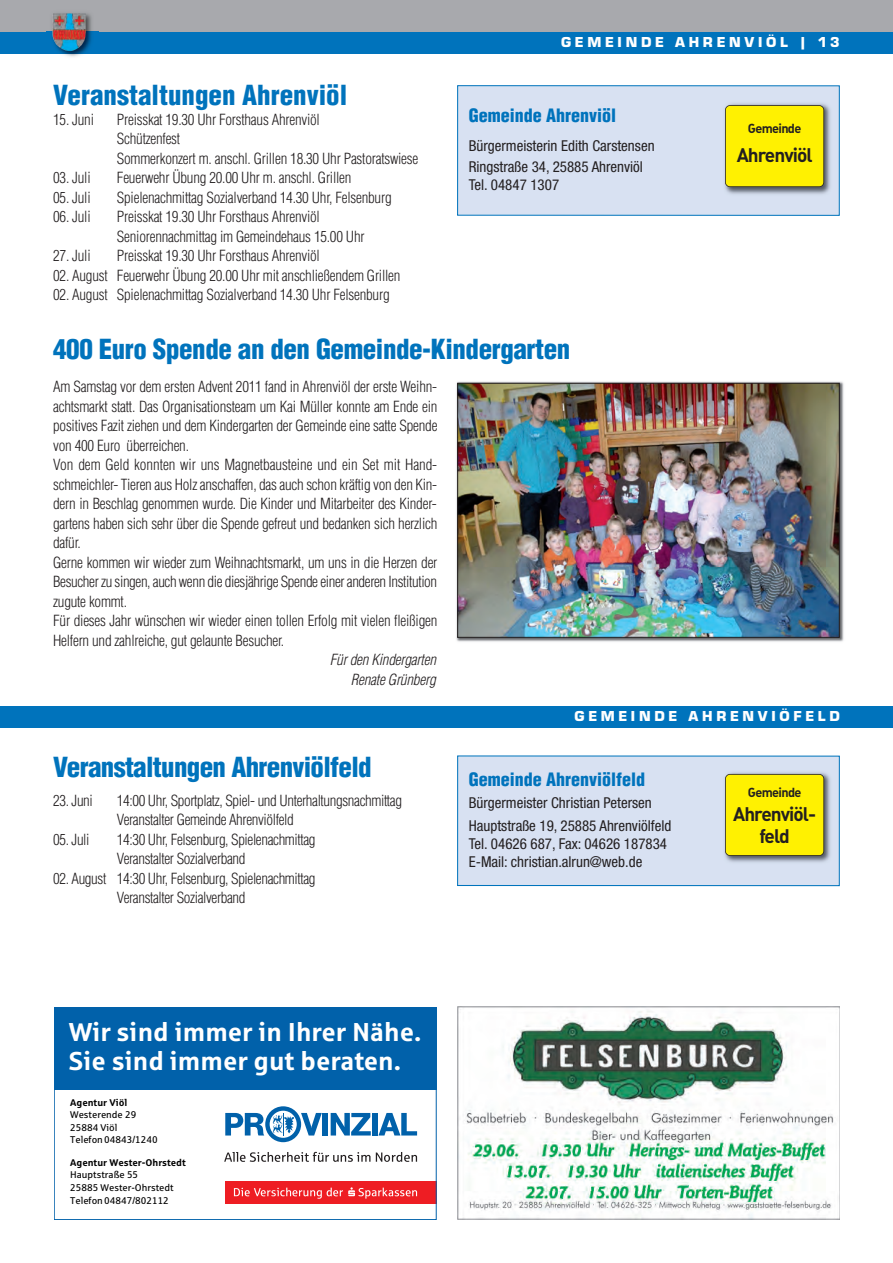
<style>
.page{position:relative;width:893px;height:1263px;background:#fff}
.page>*{position:absolute;margin:0;border:0;box-sizing:border-box;transform-origin:0 0}
.t1{font:900 condensed 27px "Helvetica";letter-spacing:-.015em;color:#0073bc}
.t2{font:700 25.8px/28.5px "Sparkasse Rg";color:#fff}
.t3{font:19.5px/22.5px "DIN Bold Alternate";letter-spacing:-.05em;color:#231f20;text-align:center}
.t4{font:900 condensed 18px "Helvetica";color:#0073bc}
.t5{font:300 condensed 15px/19.5px "Helvetica";letter-spacing:-.015em;color:#231f20}
.t6{font:condensed 15px/21px "Helvetica Neue";color:#231f20}
.t7{font:15px "Eurostile T Blac";letter-spacing:.25em;color:#fff}
.t8{font:italic 300 condensed 15px/19.5px "Helvetica";letter-spacing:-.015em;color:#231f20;text-align:right}
.t9{font:12.9px "DIN Bold Alternate";letter-spacing:-.05em;color:#231f20}
.t10{font:9.75px/12.6px "Sparkasse Rg";color:#000}
.t11{font:700 9.75px "Sparkasse Rg";color:#000}
</style>
<div class="page">
<div style="left:0;top:0;width:893px;height:43px;background:#a8a9ad"></div>
<div style="left:458px;top:86px;width:381px;height:129px;background:#d8e1f2"></div>
<div style="left:457px;top:85px;width:383px;height:131px;border:1px solid #0073bc"></div>
<img style="left:725px;top:103px;width:105px;height:91px">
<div style="left:725px;top:106px;width:99px;height:81px;background:#fff101;border-radius:5px"></div>
<div style="left:725px;top:105px;width:99px;height:82px;border:2px solid #231f20;border-radius:5px"></div>
<img style="left:456px;top:381px;width:388px;height:261px">
<img style="left:459px;top:385px;width:379px;height:251px">
<div style="left:457px;top:383px;width:383px;height:255px;border:1px solid #231f20"></div>
<div style="left:0;top:32px;width:893px;height:21px;background:#0073bc"></div>
<div style="left:0;top:706px;width:893px;height:21px;background:#0073bc"></div>
<div style="left:458px;top:756px;width:381px;height:129px;background:#d8e1f2"></div>
<div style="left:457px;top:755px;width:383px;height:131px;border:1px solid #0073bc"></div>
<img style="left:725px;top:772px;width:105px;height:91px">
<div style="left:725px;top:774px;width:99px;height:81px;background:#fff101;border-radius:5px"></div>
<div style="left:725px;top:774px;width:99px;height:82px;border:2px solid #231f20;border-radius:5px"></div>
<img style="left:457px;top:1007px;width:383px;height:213px">
<div style="left:55px;top:1007px;width:382px;height:82px;background:#0161aa"></div>
<div style="left:372px;top:1113px;width:6px;height:22px;background:#0161aa"></div>
<div style="left:323px;top:1113px;width:5px;height:22px;background:#0161aa"></div>
<svg style="left:331px;top:1113px;width:40px;height:22px"></svg>
<svg style="left:378px;top:1113px;width:39px;height:22px"></svg>
<svg style="left:225px;top:1106px;width:97px;height:36px"></svg>
<svg style="left:224px;top:1152px;width:146px;height:10px"></svg>
<svg style="left:376px;top:1152px;width:41px;height:10px"></svg>
<div style="left:225px;top:1181px;width:212px;height:23px;background:#ee1d23"></div>
<svg style="left:234px;top:1187px;width:183px;height:12px"></svg>
<div style="left:55px;top:1007px;width:382px;height:212px;border:1px solid #0161aa"></div>
<img style="left:46px;top:13px;width:53px;height:44px">
<img style="left:52px;top:13px;width:34px;height:38px">
<h1 class="t1" style="left:53px;top:80px;width:296px">Veranstaltungen Ahrenviöl</h1>
<p class="t5" style="left:53px;top:110px;width:42px">15. Juni</p>
<p class="t5" style="left:117px;top:110px;width:303px">Preisskat 19.30 Uhr Forsthaus Ahrenviöl<br>Schützenfest<br>Sommerkonzert m. anschl. Grillen 18.30 Uhr Pastoratswiese</p>
<p class="t5" style="left:53px;top:168px;width:39px">03. Juli</p>
<p class="t5" style="left:117px;top:168px;width:236px">Feuerwehr Übung 20.00 Uhr m. anschl. Grillen</p>
<p class="t5" style="left:53px;top:188px;width:39px">05. Juli</p>
<p class="t5" style="left:117px;top:188px;width:276px">Spielenachmittag Sozialverband 14.30 Uhr, Felsenburg</p>
<p class="t5" style="left:53px;top:207px;width:39px">06. Juli</p>
<p class="t5" style="left:117px;top:207px;width:249px">Preisskat 19.30 Uhr Forsthaus Ahrenviöl<br>Seniorennachmittag im Gemeindehaus 15.00 Uhr</p>
<p class="t5" style="left:53px;top:246px;width:39px">27. Juli</p>
<p class="t5" style="left:117px;top:246px;width:204px">Preisskat 19.30 Uhr Forsthaus Ahrenviöl</p>
<p class="t5" style="left:53px;top:266px;width:349px">02. August Feuerwehr Übung 20.00 Uhr mit anschließendem Grillen</p>
<p class="t5" style="left:53px;top:285px;width:338px">02. August Spielenachmittag Sozialverband 14.30 Uhr Felsenburg</p>
<p class="t7" style="left:561px;top:33px;width:280px">GEMEINDE AHRENVIÖL | 13</p>
<p class="t4" style="left:469px;top:105px;width:149px">Gemeinde Ahrenviöl</p>
<p class="t6" style="left:469px;top:136px;width:187px">Bürgermeisterin Edith Carstensen<br>Ringstraße 34, 25885 Ahrenviöl</p>
<p class="t6" style="left:469px;top:175px;width:92px">Tel. 04847 1307</p>
<p class="t9" style="left:748px;top:121px;width:55px">Gemeinde</p>
<h3 class="t3" style="left:737px;top:144px;width:77px">Ahrenviöl</h3>
<h1 class="t1" style="left:53px;top:334px;width:519px">400 Euro Spende an den Gemeinde-Kindergarten</h1>
<p class="t5" style="left:53px;top:377px;width:386px">Am Samstag vor dem ersten Advent 2011 fand in Ahrenviöl der erste Weihn&shy;achtsmarkt statt. Das Organisationsteam um Kai Müller konnte am Ende ein positives Fazit ziehen und dem Kindergarten der Gemeinde eine satte Spende von 400 Euro überreichen.<br>Von dem Geld konnten wir uns Magnetbausteine und ein Set mit Hand&shy;schmeichler- Tieren aus Holz anschaffen, das auch schon kräftig von den Kin&shy;dern in Beschlag genommen wurde. Die Kinder und Mitarbeiter des Kinder&shy;gartens haben sich sehr über die Spende gefreut und bedanken sich herzlich dafür.<br>Gerne kommen wir wieder zum Weihnachtsmarkt, um uns in die Herzen der Besucher zu singen, auch wenn die diesjährige Spende einer anderen Institution zugute kommt.<br>Für dieses Jahr wünschen wir wieder einen tollen Erfolg mit vielen fleißigen Helfern und zahlreiche, gut gelaunte Besucher.</p>
<p class="t8" style="left:330px;top:650px;width:108px">Für den Kindergarten<br>Renate Grünberg</p>
<h1 class="t1" style="left:53px;top:751px;width:320px">Veranstaltungen Ahrenviölfeld</h1>
<p class="t5" style="left:53px;top:791px;width:41px">23. Juni</p>
<p class="t5" style="left:117px;top:791px;width:287px">14:00 Uhr, Sportplatz, Spiel- und Unterhaltungsnachmittag<br>Veranstalter Gemeinde Ahrenviölfeld</p>
<p class="t5" style="left:53px;top:830px;width:38px">05. Juli</p>
<p class="t5" style="left:117px;top:830px;width:200px">14:30 Uhr, Felsenburg, Spielenachmittag<br>Veranstalter Sozialverband</p>
<p class="t5" style="left:53px;top:869px;width:264px;text-align:center">02. August 14:30 Uhr, Felsenburg, Spielenachmittag<br>Veranstalter Sozialverband</p>
<h2 class="t2" style="left:69px;top:1021px;width:354px">Wir sind immer in Ihrer Nähe.<br>Sie sind immer gut beraten.</h2>
<p class="t11" style="left:70px;top:1099px;width:59px">Agentur Viöl</p>
<p class="t10" style="left:70px;top:1109px;width:89px">Westerende 29<br>25884 Viöl<br>Telefon 04843/1240</p>
<p class="t11" style="left:70px;top:1159px;width:117px">Agentur Wester-Ohrstedt</p>
<p class="t10" style="left:70px;top:1170px;width:105px">Hauptstraße 55<br>25885 Wester-Ohrstedt<br>Telefon 04847/802112</p>
<p class="t7" style="left:574px;top:707px;width:267px">GEMEINDE AHRENVIÖFELD</p>
<p class="t4" style="left:469px;top:769px;width:178px">Gemeinde Ahrenviölfeld</p>
<p class="t6" style="left:469px;top:793px;width:204px;line-height:22.5px">Bürgermeister Christian Petersen<br>Hauptstraße 19, 25885 Ahrenviölfeld</p>
<p class="t6" style="left:469px;top:836px;width:200px;line-height:18px">Tel. 04626 687, Fax: 04626 187834<br>E-Mail: christian.alrun@web.de</p>
<p class="t9" style="left:748px;top:784px;width:55px">Gemeinde</p>
<h3 class="t3" style="left:733px;top:802px;width:85px">Ahrenviöl&shy;feld</h3>
</div>
